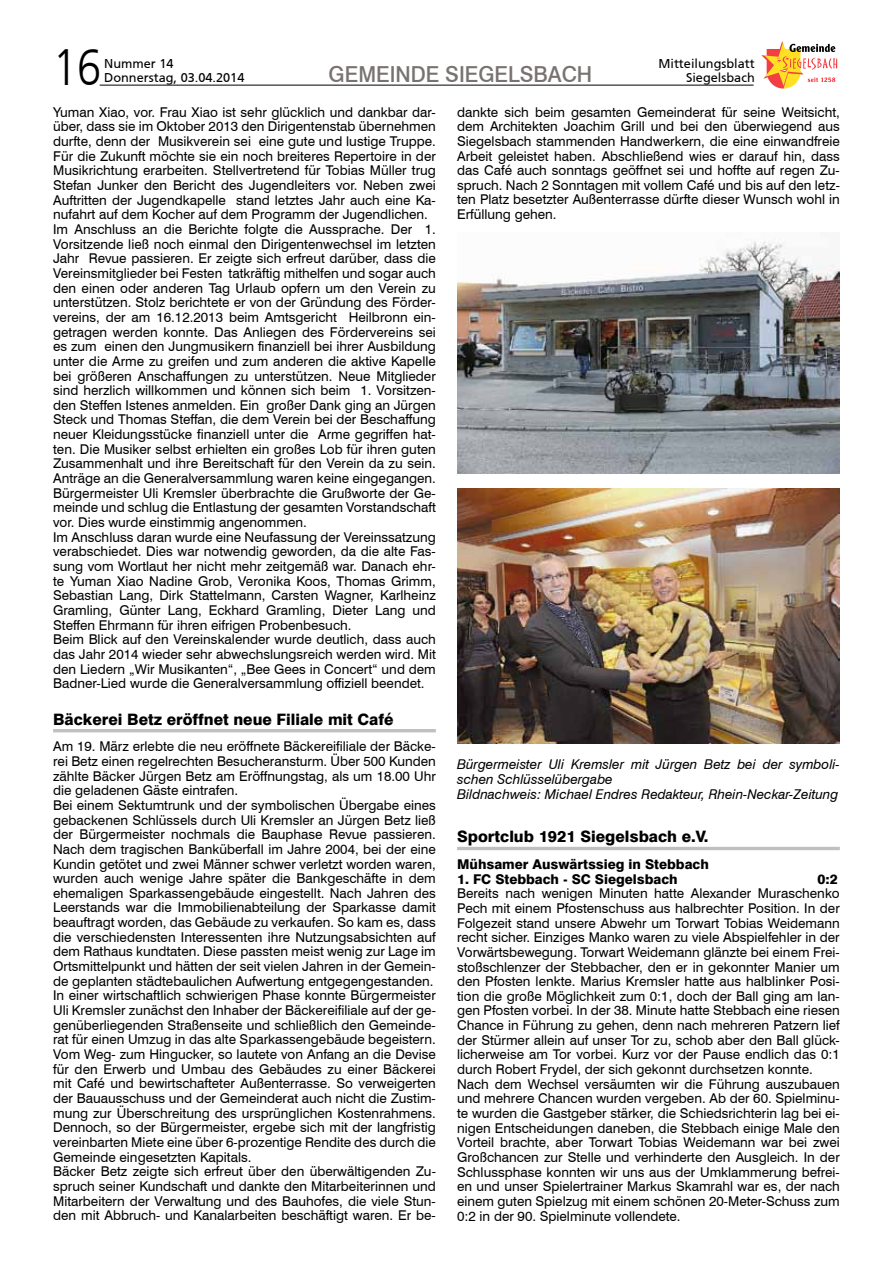
<style>
.page{position:relative;width:893px;height:1263px;background:#fff}
.page>*{position:absolute;margin:0;border:0;box-sizing:border-box;transform-origin:0 0}
.t1{font:300 51px "Frutiger LT";color:#000;scale:.85 1}
.t2{font:500 22.05px "Swiss 721 BT";color:#787370;scale:.95 1}
.t3{font:800 15.75px "Swiss 721 BT";color:#000}
.t4{font:13.5px/14.7px "Swiss 721 BT";color:#000}
.t5{font:italic 13.5px/14.7px "Swiss 721 BT";color:#000}
.t6{font:800 13.5px "Swiss 721 BT";color:#000}
.t7{font:12.75px/13.5px "Frutiger CE";color:#000}
</style>
<div class="page">
<hr style="left:100px;top:85px;width:654px;height:1px;background:#000">
<svg style="left:761px;top:41px;width:76px;height:48px"></svg>
<hr style="left:53px;top:729px;width:383px;height:3px;background:#c0c0c0">
<hr style="left:457px;top:847px;width:383px;height:3px;background:#c0c0c0">
<img style="left:457px;top:239px;width:382px;height:234px">
<img style="left:457px;top:489px;width:382px;height:254px">
<h1 class="t1" style="left:53px;top:39px;width:58px">16</h1>
<p class="t7" style="left:104px;top:57px;width:142px">Nummer 14<br>Donnerstag, 03.04.2014</p>
<h2 class="t2" style="left:329px;top:61px;width:279px">GEMEINDE SIEGELSBACH</h2>
<p class="t7" style="left:658px;top:57px;width:98px;text-align:right">Mitteilungsblatt<br>Siegelsbach</p>
<p class="t4" style="left:53px;top:104px;width:384px">Yuman Xiao, vor. Frau Xiao ist sehr glücklich und dankbar dar&shy;über, dass sie im Oktober 2013 den Dirigentenstab übernehmen durfte, denn der Musikverein sei eine gute und lustige Truppe.<br>Für die Zukunft möchte sie ein noch breiteres Repertoire in der Musikrichtung erarbeiten. Stellvertretend für Tobias Müller trug Stefan Junker den Bericht des Jugendleiters vor. Neben zwei Auftritten der Jugendkapelle stand letztes Jahr auch eine Ka&shy;nufahrt auf dem Kocher auf dem Programm der Jugendlichen.<br>Im Anschluss an die Berichte folgte die Aussprache. Der 1.<br>Vorsitzende ließ noch einmal den Dirigentenwechsel im letzten Jahr Revue passieren. Er zeigte sich erfreut darüber, dass die Vereinsmitglieder bei Festen tatkräftig mithelfen und sogar auch den einen oder anderen Tag Urlaub opfern um den Verein zu unterstützen. Stolz berichtete er von der Gründung des Förder&shy;vereins, der am 16.12.2013 beim Amtsgericht Heilbronn ein&shy;getragen werden konnte. Das Anliegen des Fördervereins sei es zum einen den Jungmusikern finanziell bei ihrer Ausbildung unter die Arme zu greifen und zum anderen die aktive Kapelle bei größeren Anschaffungen zu unterstützen. Neue Mitglieder sind herzlich willkommen und können sich beim 1. Vorsitzen&shy;den Steffen Istenes anmelden. Ein großer Dank ging an Jürgen Steck und Thomas Steffan, die dem Verein bei der Beschaffung neuer Kleidungsstücke finanziell unter die Arme gegriffen hat&shy;ten. Die Musiker selbst erhielten ein großes Lob für ihren guten Zusammenhalt und ihre Bereitschaft für den Verein da zu sein.<br>Anträge an die Generalversammlung waren keine eingegangen.<br>Bürgermeister Uli Kremsler überbrachte die Grußworte der Ge&shy;meinde und schlug die Entlastung der gesamten Vorstandschaft vor. Dies wurde einstimmig angenommen.<br>Im Anschluss daran wurde eine Neufassung der Vereinssatzung verabschiedet. Dies war notwendig geworden, da die alte Fas&shy;sung vom Wortlaut her nicht mehr zeitgemäß war. Danach ehr&shy;te Yuman Xiao Nadine Grob, Veronika Koos, Thomas Grimm, Sebastian Lang, Dirk Stattelmann, Carsten Wagner, Karlheinz Gramling, Günter Lang, Eckhard Gramling, Dieter Lang und Steffen Ehrmann für ihren eifrigen Probenbesuch.<br>Beim Blick auf den Vereinskalender wurde deutlich, dass auch das Jahr 2014 wieder sehr abwechslungsreich werden wird. Mit den Liedern „Wir Musikanten“, „Bee Gees in Concert“ und dem Badner-Lied wurde die Generalversammlung offiziell beendet.</p>
<p class="t3" style="left:53px;top:709px;width:342px">Bäckerei Betz eröffnet neue Filiale mit Café</p>
<p class="t4" style="left:53px;top:739px;width:384px">Am 19. März erlebte die neu eröffnete Bäckereifiliale der Bäcke&shy;rei Betz einen regelrechten Besucheransturm. Über 500 Kunden zählte Bäcker Jürgen Betz am Eröffnungstag, als um 18.00 Uhr die geladenen Gäste eintrafen.<br>Bei einem Sektumtrunk und der symbolischen Übergabe eines gebackenen Schlüssels durch Uli Kremsler an Jürgen Betz ließ der Bürgermeister nochmals die Bauphase Revue passieren.<br>Nach dem tragischen Banküberfall im Jahre 2004, bei der eine Kundin getötet und zwei Männer schwer verletzt worden waren, wurden auch wenige Jahre später die Bankgeschäfte in dem ehemaligen Sparkassengebäude eingestellt. Nach Jahren des Leerstands war die Immobilienabteilung der Sparkasse damit beauftragt worden, das Gebäude zu verkaufen. So kam es, dass die verschiedensten Interessenten ihre Nutzungsabsichten auf dem Rathaus kundtaten. Diese passten meist wenig zur Lage im Ortsmittelpunkt und hätten der seit vielen Jahren in der Gemein&shy;de geplanten städtebaulichen Aufwertung entgegengestanden.<br>In einer wirtschaftlich schwierigen Phase konnte Bürgermeister Uli Kremsler zunächst den Inhaber der Bäckereifiliale auf der ge&shy;genüberliegenden Straßenseite und schließlich den Gemeinde&shy;rat für einen Umzug in das alte Sparkassengebäude begeistern.<br>Vom Weg- zum Hingucker, so lautete von Anfang an die Devise für den Erwerb und Umbau des Gebäudes zu einer Bäckerei mit Café und bewirtschafteter Außenterrasse. So verweigerten der Bauausschuss und der Gemeinderat auch nicht die Zustim&shy;mung zur Überschreitung des ursprünglichen Kostenrahmens.<br>Dennoch, so der Bürgermeister, ergebe sich mit der langfristig vereinbarten Miete eine über 6-prozentige Rendite des durch die Gemeinde eingesetzten Kapitals.<br>Bäcker Betz zeigte sich erfreut über den überwältigenden Zu&shy;spruch seiner Kundschaft und dankte den Mitarbeiterinnen und Mitarbeitern der Verwaltung und des Bauhofes, die viele Stun&shy;den mit Abbruch- und Kanalarbeiten beschäftigt waren. Er be-</p>
<p class="t4" style="left:457px;top:104px;width:384px;text-align:justify">dankte sich beim gesamten Gemeinderat für seine Weitsicht, dem Architekten Joachim Grill und bei den überwiegend aus Siegelsbach stammenden Handwerkern, die eine einwandfreie Arbeit geleistet haben. Abschließend wies er darauf hin, dass das Café auch sonntags geöffnet sei und hoffte auf regen Zu&shy;spruch. Nach 2 Sonntagen mit vollem Café und bis auf den letz&shy;ten Platz besetzter Außenterrasse dürfte dieser Wunsch wohl in Erfüllung gehen.</p>
<p class="t5" style="left:457px;top:757px;width:384px">Bürgermeister Uli Kremsler mit Jürgen Betz bei der symboli&shy;schen Schlüsselübergabe<br>Bildnachweis: Michael Endres Redakteur, Rhein-Neckar-Zeitung</p>
<p class="t3" style="left:457px;top:827px;width:253px">Sportclub 1921 Siegelsbach e.V.</p>
<p class="t6" style="left:457px;top:856px;width:253px">Mühsamer Auswärtssieg in Stebbach</p>
<p class="t6" style="left:457px;top:871px;width:222px">1. FC Stebbach - SC Siegelsbach</p>
<p class="t6" style="left:817px;top:871px;width:22px">0:2</p>
<p class="t4" style="left:457px;top:886px;width:384px">Bereits nach wenigen Minuten hatte Alexander Muraschenko Pech mit einem Pfostenschuss aus halbrechter Position. In der Folgezeit stand unsere Abwehr um Torwart Tobias Weidemann recht sicher. Einziges Manko waren zu viele Abspielfehler in der Vorwärtsbewegung. Torwart Weidemann glänzte bei einem Frei&shy;stoßschlenzer der Stebbacher, den er in gekonnter Manier um den Pfosten lenkte. Marius Kremsler hatte aus halblinker Posi&shy;tion die große Möglichkeit zum 0:1, doch der Ball ging am lan&shy;gen Pfosten vorbei. In der 38. Minute hatte Stebbach eine riesen Chance in Führung zu gehen, denn nach mehreren Patzern lief der Stürmer allein auf unser Tor zu, schob aber den Ball glück&shy;licherweise am Tor vorbei. Kurz vor der Pause endlich das 0:1 durch Robert Frydel, der sich gekonnt durchsetzen konnte.<br>Nach dem Wechsel versäumten wir die Führung auszubauen und mehrere Chancen wurden vergeben. Ab der 60. Spielminu&shy;te wurden die Gastgeber stärker, die Schiedsrichterin lag bei ei&shy;nigen Entscheidungen daneben, die Stebbach einige Male den Vorteil brachte, aber Torwart Tobias Weidemann war bei zwei Großchancen zur Stelle und verhinderte den Ausgleich. In der Schlussphase konnten wir uns aus der Umklammerung befrei&shy;en und unser Spielertrainer Markus Skamrahl war es, der nach einem guten Spielzug mit einem schönen 20-Meter-Schuss zum 0:2 in der 90. Spielminute vollendete.</p>
</div>
